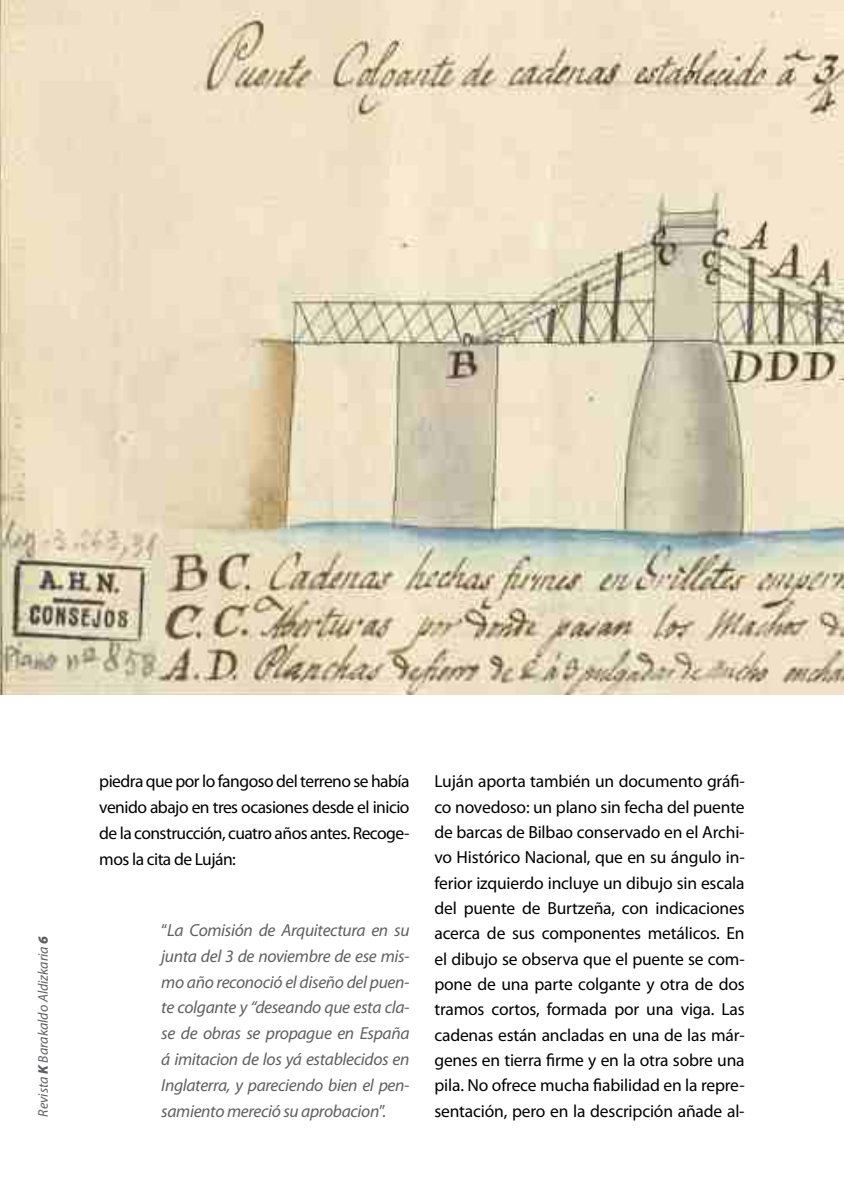
<style>
.page{position:relative;width:844px;height:1191px;background:#fff}
.page>*{position:absolute;margin:0;border:0;box-sizing:border-box;transform-origin:0 0}
.t1{font:17.5px/25.4px "Myriad Pro";letter-spacing:-.025em;color:#000;text-align:justify}
.t2{font:italic 17.5px/25.7px "Myriad Pro";letter-spacing:-.02em;color:#5f6062;text-align:justify}
.t3{font:italic 14px "Myriad Pro";color:#5f6062}
.s1{font-weight:900}
.s2{font-style:normal}
</style>
<div class="page">
<img style="left:0;top:0;width:843px;height:694px">
<p class="t3" style="left:34px;top:1116px;width:182px;rotate:-90deg">Revista <span class="s1">K</span> Barakaldo Aldizkaria <span class="s1">6</span></p>
<p class="t1" style="left:99px;top:768px;width:312px">piedra que por lo fangoso del terreno se había venido abajo en tres ocasiones desde el inicio de la construcción, cuatro años antes. Recoge&shy;mos la cita de Luján:</p>
<p class="t2" style="left:161px;top:917px;width:250px"><span class="s2">“</span>La Comisión de Arquitectura en su junta del 3 de noviembre de ese mis&shy;mo año reconoció el diseño del puen&shy;te colgante y “deseando que esta cla&shy;se de obras se propague en España á imitacion de los yá establecidos en Inglaterra, y pareciendo bien el pen&shy;samiento mereció su aprobacion<span class="s2">”.</span></p>
<p class="t1" style="left:434px;top:768px;width:312px">Luján aporta también un documento gráfi&shy;co novedoso: un plano sin fecha del puente de barcas de Bilbao conservado en el Archi&shy;vo Histórico Nacional, que en su ángulo in&shy;ferior izquierdo incluye un dibujo sin escala del puente de Burtzeña, con indicaciones acerca de sus componentes metálicos. En el dibujo se observa que el puente se com&shy;pone de una parte colgante y otra de dos tramos cortos, formada por una viga. Las cadenas están ancladas en una de las már&shy;genes en tierra firme y en la otra sobre una pila. No ofrece mucha fiabilidad en la repre&shy;sentación, pero en la descripción añade al-</p>
</div>
